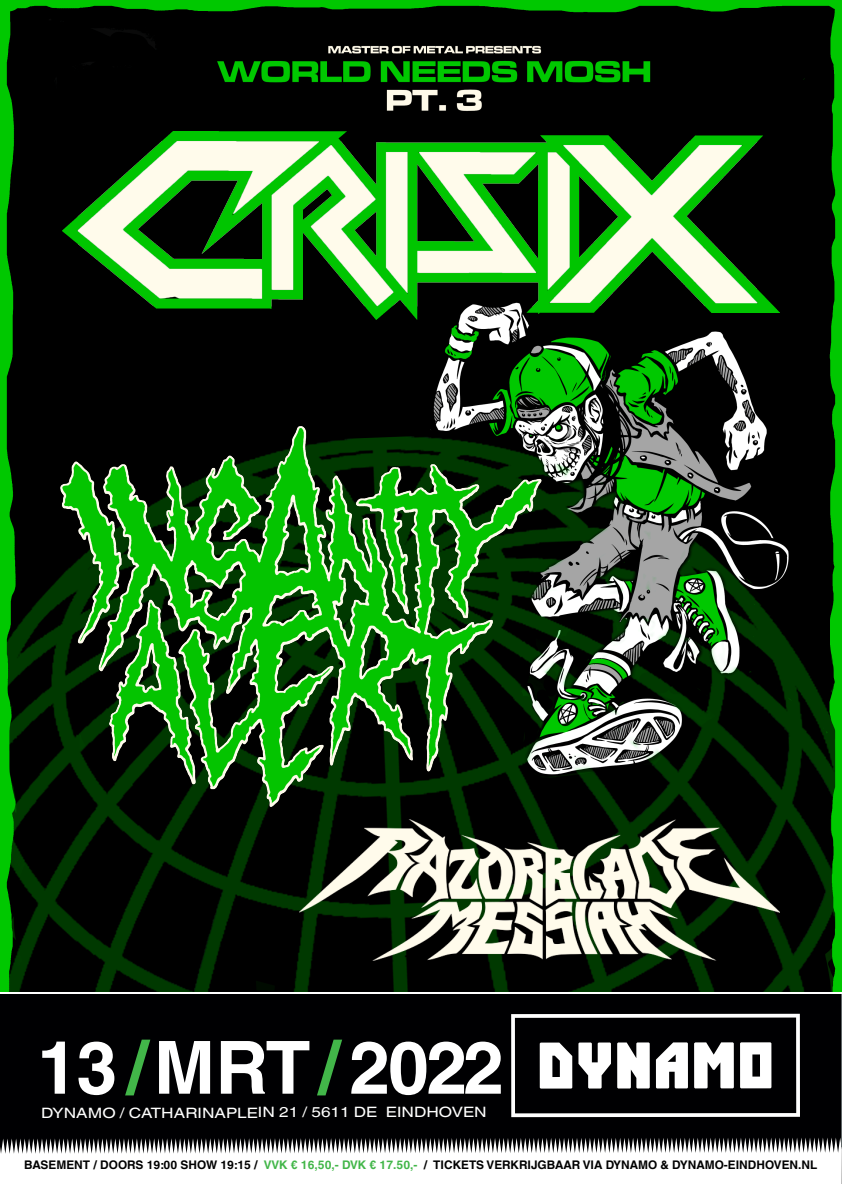
<style>
.page{position:relative;width:842px;height:1191px;background:#fff}
.page>*{position:absolute;margin:0;border:0;box-sizing:border-box;transform-origin:0 0}
.t1{font:700 73.3px "Helvetica World";letter-spacing:-.045em;color:#fff}
.t2{font:14.3px "Helvetica World";color:#fff;scale:1.2 1}
.t3{font:700 11.9px "Helvetica World";color:#000001}
.s1{color:#42b649}
</style>
<div class="page">
<img style="left:0;top:0;width:842px;height:992px">
<img style="left:62px;top:132px;width:718px;height:187px">
<img style="left:49px;top:417px;width:502px;height:402px">
<img style="left:300px;top:819px;width:480px;height:141px">
<div style="left:0;top:994px;width:841px;height:143px;background:#000002"></div>
<svg style="left:0;top:1137px;width:842px;height:47px"></svg>
<hr style="left:841px;top:992px;width:1px;height:154px;background:#5e6566">
<svg style="left:511px;top:1013px;width:289px;height:104px"></svg>
<hr style="left:0;top:992px;width:842px;height:2px;background:#fff">
<p class="t1" style="left:36px;top:1025px;width:470px">13<span class="s1">/</span>MRT<span class="s1">/</span>2022</p>
<p class="t2" style="left:41px;top:1104px;width:373px">DYNAMO / CATHARINAPLEIN 21 / 5611 DE EINDHOVEN</p>
<p class="t3" style="left:24px;top:1158px;width:795px">BASEMENT / DOORS 19:00 SHOW 19:15 / <span class="s1">VVK € 16,50,- DVK € 17.50,-</span> / TICKETS VERKRIJGBAAR VIA DYNAMO &amp; DYNAMO-EINDHOVEN.NL</p>
</div>
